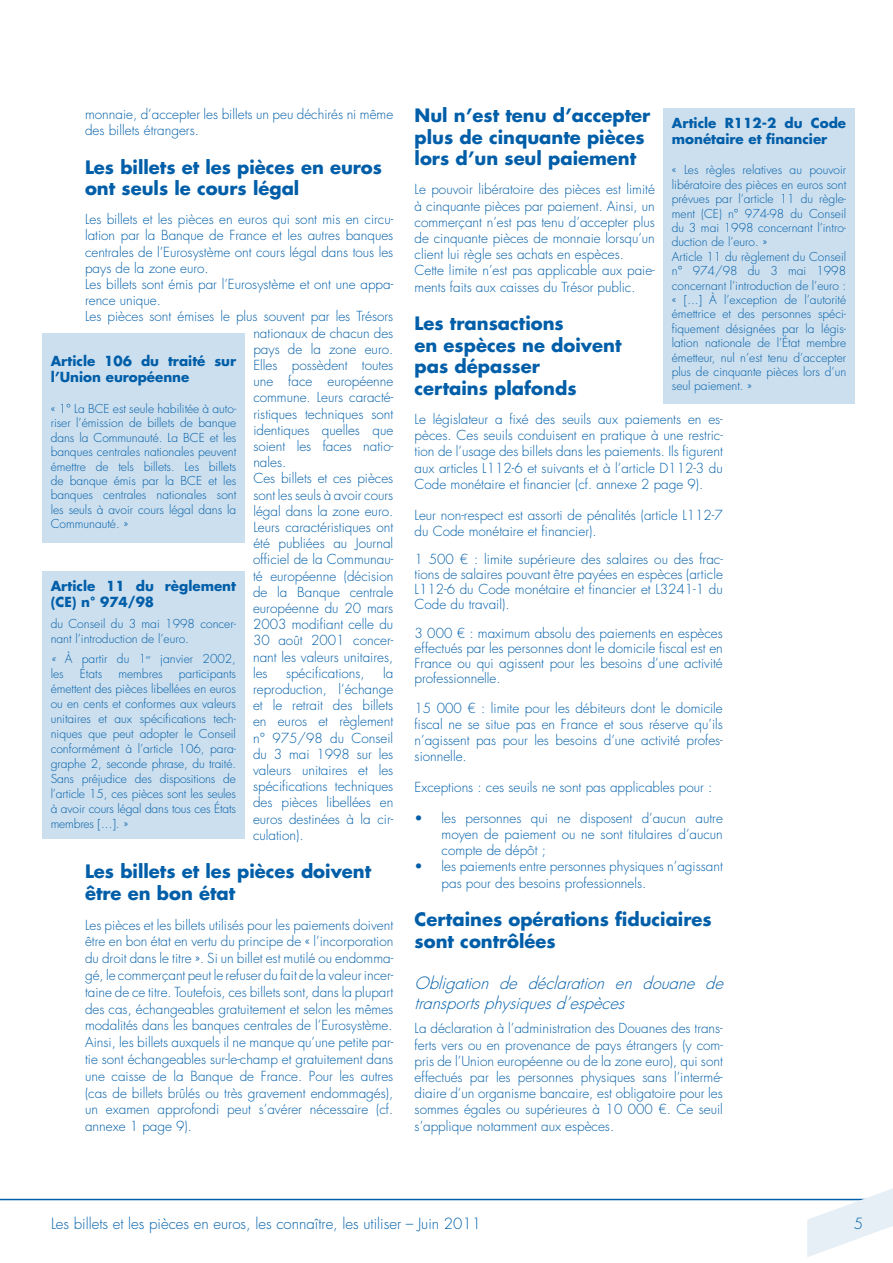
<style>
.page{position:relative;width:893px;height:1263px;background:#fff}
.page>*{position:absolute;margin:0;border:0;box-sizing:border-box;transform-origin:0 0}
.t1{font:700 18px/21.6px "Futura Std";color:#005ea8}
.t2{font:italic 300 16.5px/19.8px "Futura Std";color:#005ea8}
.t3{font:300 15px "Futura Std";color:#0060a9}
.t4{font:300 13.5px/16.2px "Futura Std";color:#005ea8;text-align:justify}
.t5{font:700 13.5px/16.2px "Futura Std";color:#005ea8}
.t6{font:300 12px/14.4px "Futura Std";color:#005ea8}
.s1{font-style:italic}
</style>
<div class="page">
<hr style="left:0;top:1199px;width:893px;height:1px;background:#0060a9">
<svg style="left:807px;top:1188px;width:86px;height:69px"></svg>
<div style="left:42px;top:333px;width:203px;height:209px;background:#ccdfee"></div>
<div style="left:42px;top:572px;width:203px;height:267px;background:#ccdfee"></div>
<div style="left:663px;top:108px;width:192px;height:295px;background:#ccdfee"></div>
<p class="t4" style="left:85px;top:106px;width:310px">monnaie, d’accepter les billets un peu déchirés ni même des billets étrangers.</p>
<h1 class="t1" style="left:85px;top:156px;width:298px">Les billets et les pièces en euros ont seuls le cours légal</h1>
<p class="t4" style="left:85px;top:212px;width:310px">Les billets et les pièces en euros qui sont mis en circu-</p>
<p class="t4" style="left:85px;top:228px;width:310px">lation par la Banque de France et les autres banques</p>
<p class="t4" style="left:85px;top:244px;width:310px">centrales de l’Eurosystème ont cours légal dans tous les</p>
<p class="t4" style="left:85px;top:260px;width:125px">pays de la zone euro.</p>
<p class="t4" style="left:85px;top:276px;width:310px">Les billets sont émis par l’Eurosystème et ont une appa-</p>
<p class="t4" style="left:85px;top:293px;width:77px">rence unique.</p>
<p class="t4" style="left:85px;top:309px;width:310px">Les pièces sont émises le plus souvent par les Trésors</p>
<p class="t4" style="left:253px;top:325px;width:141px">nationaux de chacun des</p>
<p class="t4" style="left:253px;top:341px;width:141px">pays de la zone euro.</p>
<p class="t4" style="left:253px;top:357px;width:141px">Elles possèdent toutes</p>
<p class="t4" style="left:253px;top:374px;width:141px">une face européenne</p>
<p class="t4" style="left:253px;top:390px;width:141px">commune. Leurs caracté-</p>
<p class="t4" style="left:253px;top:406px;width:141px">ristiques techniques sont</p>
<p class="t4" style="left:253px;top:422px;width:141px">identiques quelles que</p>
<p class="t4" style="left:253px;top:438px;width:141px">soient les faces natio-</p>
<p class="t4" style="left:253px;top:455px;width:34px">nales.</p>
<p class="t4" style="left:253px;top:471px;width:141px">Ces billets et ces pièces</p>
<p class="t4" style="left:253px;top:487px;width:141px">sont les seuls à avoir cours</p>
<p class="t4" style="left:253px;top:503px;width:141px">légal dans la zone euro.</p>
<p class="t4" style="left:253px;top:519px;width:141px">Leurs caractéristiques ont</p>
<p class="t4" style="left:253px;top:536px;width:141px">été publiées au Journal</p>
<p class="t4" style="left:253px;top:552px;width:142px">officiel de la Communau-</p>
<p class="t4" style="left:253px;top:568px;width:142px">té européenne (décision</p>
<p class="t4" style="left:253px;top:584px;width:142px">de la Banque centrale</p>
<p class="t4" style="left:253px;top:600px;width:142px">européenne du 20 mars</p>
<p class="t4" style="left:253px;top:617px;width:142px">2003 modifiant celle du</p>
<p class="t4" style="left:253px;top:633px;width:142px">30 août 2001 concer-</p>
<p class="t4" style="left:253px;top:649px;width:142px">nant les valeurs unitaires,</p>
<p class="t4" style="left:253px;top:665px;width:16px">les</p>
<p class="t4" style="left:286px;top:665px;width:80px">spécifications,</p>
<p class="t5" style="left:51px;top:352px;width:187px">Article 106 du traité sur l’Union européenne</p>
<p class="t6" style="left:51px;top:402px;width:187px;text-align:justify">« 1° La BCE est seule habilitée à auto&shy;riser l’émission de billets de banque dans la Communauté. La BCE et les banques centrales nationales peuvent émettre de tels billets. Les billets de banque émis par la BCE et les banques centrales nationales sont les seuls à avoir cours légal dans la Communauté. »</p>
<p class="t5" style="left:51px;top:578px;width:187px">Article 11 du règlement (CE) n° 974/98</p>
<p class="t6" style="left:51px;top:617px;width:187px;line-height:15px">du Conseil du 3 mai 1998 concer&shy;nant l’introduction de l’euro.</p>
<p class="t6" style="left:51px;top:651px;width:187px;line-height:15px"><span class="s1">«</span> À partir du 1<sup>er</sup> janvier 2002, les</p>
<p class="t6" style="left:80px;top:667px;width:24px">États</p>
<p class="t6" style="left:118px;top:667px;width:46px">membres</p>
<p class="t4" style="left:253px;top:665px;width:142px;text-indent:130px">la reproduction, l’échange et le retrait des billets en euros et règlement n° 975/98 du Conseil du 3 mai 1998 sur les valeurs unitaires et les spécifications techniques des pièces libellées en euros destinées à la cir&shy;culation).</p>
<h1 class="t1" style="left:85px;top:861px;width:288px">Les billets et les pièces doivent être en bon état</h1>
<p class="t4" style="left:85px;top:917px;width:310px;line-height:16.8px">Les pièces et les billets utilisés pour les paiements doivent être en bon état en vertu du principe de « l’incorporation du droit dans le titre ». Si un billet est mutilé ou endomma&shy;gé, le commerçant peut le refuser du fait de la valeur incer&shy;taine de ce titre. Toutefois, ces billets sont, dans la plupart des cas, échangeables gratuitement et selon les mêmes modalités dans les banques centrales de l’Eurosystème.<br>Ainsi, les billets auxquels il ne manque qu’une petite par&shy;tie sont échangeables sur-le-champ et gratuitement dans une caisse de la Banque de France. Pour les autres (cas de billets brûlés ou très gravement endommagés), un examen approfondi peut s’avérer nécessaire (cf. annexe 1 page 9).</p>
<p class="t6" style="left:51px;top:666px;width:187px;line-height:15px;text-align:justify;text-indent:128px">participants émettent des pièces libellées en euros ou en cents et conformes aux valeurs unitaires et aux spécifications tech&shy;niques que peut adopter le Conseil conformément à l’article 106, para&shy;graphe 2, seconde phrase, du traité.<br>Sans préjudice des dispositions de l’article 15, ces pièces sont les seules à avoir cours légal dans tous ces États membres [...]. »</p>
<h1 class="t1" style="left:415px;top:104px;width:237px">Nul n’est tenu d’accepter plus de cinquante pièces lors d’un seul paiement</h1>
<p class="t4" style="left:415px;top:182px;width:242px;text-align:left">Le pouvoir libératoire des pièces est limité à cinquante pièces par paiement. Ainsi, un commerçant n’est pas tenu d’accepter plus de cinquante pièces de monnaie lorsqu’un client lui règle ses achats en espèces.<br>Cette limite n’est pas applicable aux paie&shy;ments faits aux caisses du Trésor public.</p>
<h1 class="t1" style="left:415px;top:312px;width:208px">Les transactions<br>en espèces ne doivent pas dépasser<br>certains plafonds</h1>
<p class="t4" style="left:415px;top:411px;width:310px">Le législateur a fixé des seuils aux paiements en es&shy;pèces. Ces seuils conduisent en pratique à une restric&shy;tion de l’usage des billets dans les paiements. Ils figurent aux articles L112-6 et suivants et à l’article D112-3 du Code monétaire et financier (cf. annexe 2 page 9).</p>
<p class="t4" style="left:415px;top:507px;width:310px">Leur non-respect est assorti de pénalités (article L112-7 du Code monétaire et financier).</p>
<p class="t4" style="left:415px;top:552px;width:310px;line-height:15px">1 500 € : limite supérieure des salaires ou des frac&shy;tions de salaires pouvant être payées en espèces (article L112-6 du Code monétaire et financier et L3241-1 du Code du travail).</p>
<p class="t4" style="left:415px;top:626px;width:310px;line-height:15px">3 000 € : maximum absolu des paiements en espèces effectués par les personnes dont le domicile fiscal est en France ou qui agissent pour les besoins d’une activité professionnelle.</p>
<p class="t4" style="left:415px;top:701px;width:310px;line-height:15.8px">15 000 € : limite pour les débiteurs dont le domicile fiscal ne se situe pas en France et sous réserve qu’ils n’agissent pas pour les besoins d’une activité profes&shy;sionnelle.</p>
<p class="t4" style="left:415px;top:779px;width:299px">Exceptions : ces seuils ne sont pas applicables pour :</p>
<p class="t4" style="left:442px;top:810px;width:283px;text-indent:-27px">• les personnes qui ne disposent d’aucun autre moyen de paiement ou ne sont titulaires d’aucun compte de dépôt ;</p>
<p class="t4" style="left:442px;top:859px;width:283px;text-indent:-27px">• les paiements entre personnes physiques n’agissant pas pour des besoins professionnels.</p>
<h1 class="t1" style="left:415px;top:908px;width:299px">Certaines opérations fiduciaires sont contrôlées</h1>
<p class="t2" style="left:415px;top:973px;width:315px">Obligation de déclaration en douane de transportsphysiquesd’espèces</p>
<p class="t4" style="left:415px;top:1021px;width:310px">La déclaration à l’administration des Douanes des trans&shy;ferts vers ou en provenance de pays étrangers (y com&shy;pris de l’Union européenne ou de la zone euro), qui sont effectués par les personnes physiques sans l’intermé&shy;diaire d’un organisme bancaire, est obligatoire pour les sommes égales ou supérieures à 10 000 €. Ce seuil s’applique notamment aux espèces.</p>
<p class="t5" style="left:672px;top:114px;width:176px">Article R112-2 du Code monétaire et financier</p>
<p class="t6" style="left:672px;top:163px;width:176px">« Les règles relatives au pouvoir libératoire des pièces en euros sont prévues par l’article 11 du règle&shy;ment (CE) n° 974-98 du Conseil du 3 mai 1998 concernant l’intro&shy;duction de l’euro. »<br>Article 11 du règlement du Conseil n° 974/98 du 3 mai 1998 concernant l’introduction de l’euro : « [...] À l’exception de l’autorité émettrice et des personnes spéci&shy;fiquement désignées par la légis&shy;lation nationale de l’État membre émetteur, nul n’est tenu d’accepter plus de cinquante pièces lors d’un seul paiement. »</p>
<p class="t3" style="left:51px;top:1214px;width:432px">Les billets et les pièces en euros, les connaître, les utiliser – Juin 2011</p>
<p class="t3" style="left:854px;top:1214px;width:11px">5</p>
</div>
